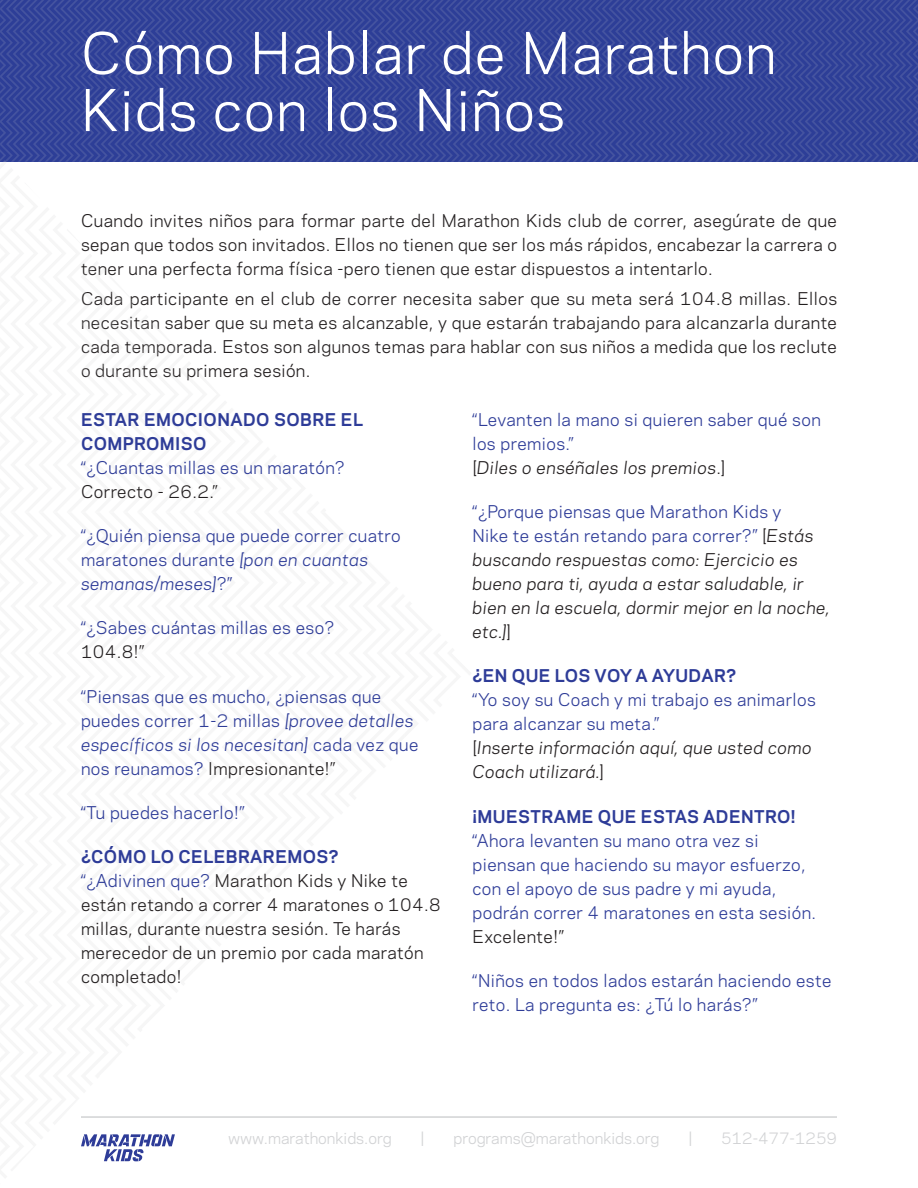
<style>
.page{position:relative;width:918px;height:1188px;background:#fff}
.page>*{position:absolute;margin:0;border:0;box-sizing:border-box;transform-origin:0 0}
.Page_Title{font:54px/57px "Galaxie Polaris";letter-spacing:.025em;color:#fff}
.Bullets{font:16.5px/24px "Galaxie Polaris";letter-spacing:.025em;color:#2e3c98}
.Bullets-2{font:16.5px/24px "Galaxie Polaris";letter-spacing:.025em;color:#231f20;text-align:justify}
.Bullets-3{font:italic 16.5px/24px "Galaxie Polaris";letter-spacing:.025em;color:#231f20}
.Heading_1{font:700 16.5px/24px "Galaxie Polaris";letter-spacing:.025em;color:#2e3c98}
.t1{font:15px "Galaxie Polaris";color:#d1d2d4}
.s1{color:#231f20}
.s2{font-style:italic}
.s3{color:#2e3c98}
.s4{font-style:italic;color:#231f20}
.s5{font-style:normal;color:#2e3c98}
.s6{font-style:normal}
</style>
<div class="page">
<img style="left:0;top:0;width:918px;height:162px">
<img style="left:0;top:137px;width:474px;height:1025px">
<hr style="left:81px;top:1116px;width:756px;height:2px;background:#d1d2d4">
<svg style="left:81px;top:1134px;width:94px;height:27px"></svg>
<p class="Page_Title" style="left:81px;top:22px;width:697px">Cómo Hablar de Marathon<br>Kids con los Niños</p>
<p class="Bullets-2" style="left:81px;top:208px;width:758px">Cuando invites niños para formar parte del Marathon Kids club de correr, asegúrate de que sepan que todos son invitados. Ellos no tienen que ser los más rápidos, encabezar la carrera o tener una perfecta forma física -pero tienen que estar dispuestos a intentarlo.</p>
<p class="Bullets-2" style="left:81px;top:286px;width:758px">Cada participante en el club de correr necesita saber que su meta será 104.8 millas. Ellos necesitan saber que su meta es alcanzable, y que estarán trabajando para alcanzarla durante cada temporada. Estos son algunos temas para hablar con sus niños a medida que los reclute o durante su primera sesión.</p>
<p class="Heading_1" style="left:81px;top:406px;width:284px">ESTAR EMOCIONADO SOBRE EL<br>COMPROMISO</p>
<p class="Bullets" style="left:81px;top:455px;width:265px">“¿Cuantas millas es un maratón?<br><span class="s1">Correcto - 26.2.”</span></p>
<p class="Bullets" style="left:81px;top:523px;width:321px">“¿Quién piensa que puede correr cuatro maratones durante <span class="s2">[pon en cuantas semanas/meses]</span>?”</p>
<p class="Bullets" style="left:81px;top:615px;width:255px">“¿Sabes cuántas millas es eso?<br><span class="s1">104.8!”</span></p>
<p class="Bullets" style="left:81px;top:683px;width:339px">“Piensas que es mucho, ¿piensas que puedes correr 1-2 millas <span class="s2">[provee detalles específicos si los necesitan]</span> cada vez que nos reunamos? <span class="s1">Impresionante!”</span></p>
<p class="Bullets" style="left:81px;top:800px;width:165px">“Tu puedes hacerlo!”</p>
<p class="Heading_1" style="left:81px;top:844px;width:259px">¿CÓMO LO CELEBRAREMOS?</p>
<p class="Bullets-2" style="left:81px;top:868px;width:361px;text-align:left"><span class="s3">“¿Adivinen que?</span> Marathon Kids y Nike te están retando a correr 4 maratones o 104.8 millas, durante nuestra sesión. Te harás merecedor de un premio por cada maratón completado!</p>
<p class="Bullets" style="left:472px;top:407px;width:350px">“Levanten la mano si quieren saber qué son los premios.”<br><span class="s1">[</span><span class="s4">Diles o enséñales los premios</span><span class="s1">.]</span></p>
<p class="Bullets-3" style="left:472px;top:499px;width:359px"><span class="s5">“¿Porque piensas que Marathon Kids y<br>Nike te están retando para correr?”</span> <span class="s6">[</span>Estás buscando respuestas como: Ejercicio es bueno para ti, ayuda a estar saludable, ir bien en la escuela, dormir mejor en la noche, etc.]<span class="s6">]</span></p>
<p class="Heading_1" style="left:472px;top:663px;width:265px">¿EN QUE LOS VOY A AYUDAR?</p>
<p class="Bullets" style="left:472px;top:687px;width:345px">“Yo soy su Coach y mi trabajo es animarlos para alcanzar su meta.”<br><span class="s1">[</span><span class="s4">Inserte información aquí, que usted como<br>Coach utilizará.</span><span class="s1">]</span></p>
<p class="Heading_1" style="left:472px;top:803px;width:325px">¡MUESTRAME QUE ESTAS ADENTRO!</p>
<p class="Bullets" style="left:472px;top:827px;width:345px">“Ahora levanten su mano otra vez si piensan que haciendo su mayor esfuerzo, con el apoyo de sus padre y mi ayuda, podrán correr 4 maratones en esta sesión.<br><span class="s1">Excelente!”</span></p>
<p class="Bullets" style="left:472px;top:968px;width:360px">“Niños en todos lados estarán haciendo este reto. La pregunta es: ¿Tú lo harás?”</p>
<p class="t1" style="left:228px;top:1127px;width:165px">www.marathonkids.org</p>
<p class="t1" style="left:421px;top:1127px;width:6px">|</p>
<p class="t1" style="left:453px;top:1127px;width:208px">programs@marathonkids.org</p>
<p class="t1" style="left:688px;top:1127px;width:6px">|</p>
<p class="t1" style="left:721px;top:1127px;width:117px">512-477-1259</p>
</div>
